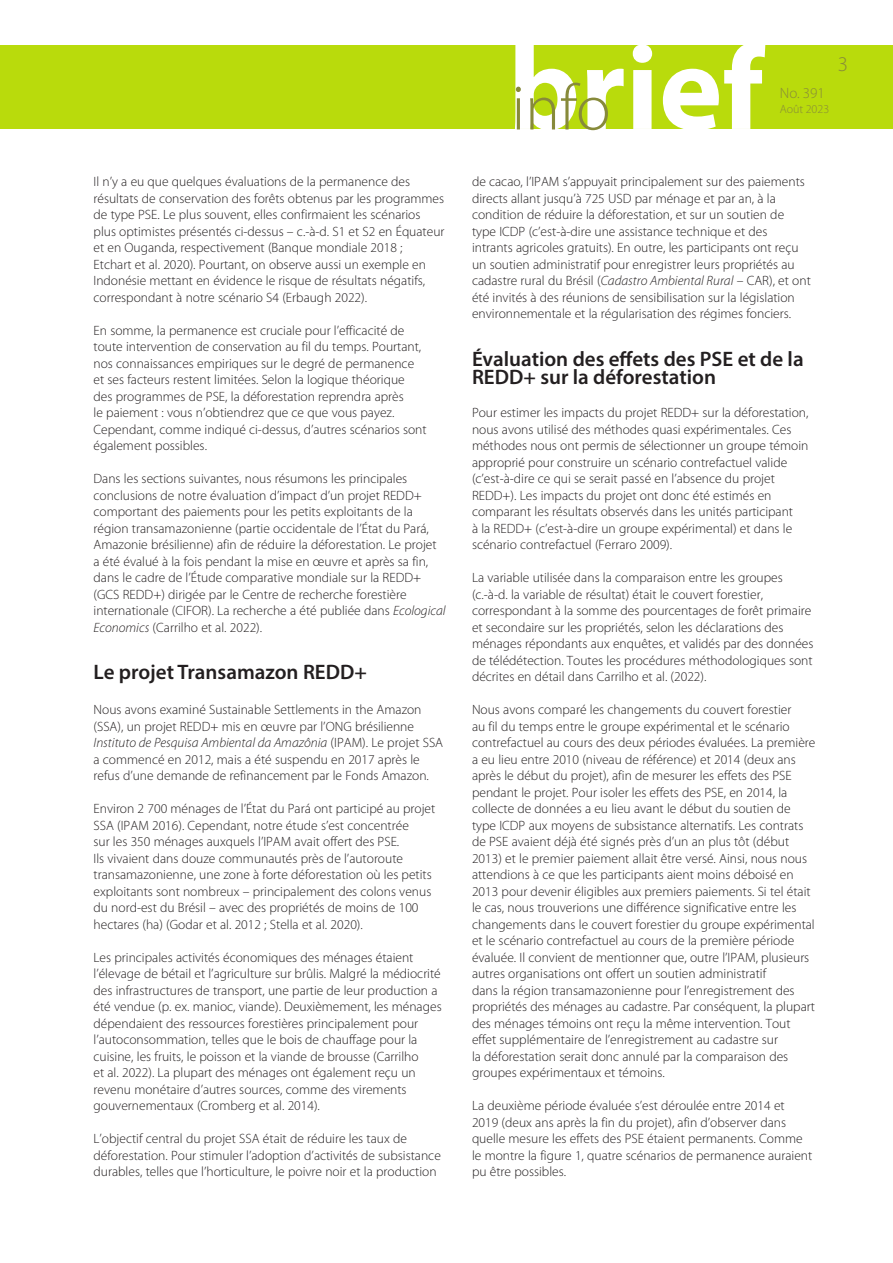
<style>
.page{position:relative;width:893px;height:1263px;background:#fff}
.page>*{position:absolute;margin:0;border:0;box-sizing:border-box;transform-origin:0 0}
.Brief-Heading_1{font:600 21px/18px "Myriad Pro";color:#231f20}
.t1{font:300 21px "Myriad Pro";color:#878a3a}
.t2{font:300 15px "Myriad Pro";color:#878a3a}
.Brief-Body_text{font:300 13.5px/16.5px "Myriad Pro";color:#231f20}
.t3{font:300 12px "Myriad Pro";color:#878a3a}
.s1{font-style:italic}
</style>
<div class="page">
<div style="left:0;top:45px;width:893px;height:84px;background:#b9db0c"></div>
<svg style="left:515px;top:45px;width:250px;height:85px"></svg>
<p class="Brief-Body_text" style="left:94px;top:173px;width:352px">Il n’y a eu que quelques évaluations de la permanence des résultats de conservation des forêts obtenus par les programmes de type PSE. Le plus souvent, elles confirmaient les scénarios plus optimistes présentés ci-dessus – c.-à-d. S1 et S2 en Équateur et en Ouganda, respectivement (Banque mondiale 2018 ;<br>Etchart et al. 2020). Pourtant, on observe aussi un exemple en Indonésie mettant en évidence le risque de résultats négatifs, correspondant à notre scénario S4 (Erbaugh 2022).</p>
<p class="Brief-Body_text" style="left:94px;top:322px;width:335px">En somme, la permanence est cruciale pour l’efficacité de toute intervention de conservation au fil du temps. Pourtant, nos connaissances empiriques sur le degré de permanence et ses facteurs restent limitées. Selon la logique théorique des programmes de PSE, la déforestation reprendra après<br>le paiement : vous n’obtiendrez que ce que vous payez.<br>Cependant, comme indiqué ci-dessus, d’autres scénarios sont également possibles.</p>
<p class="Brief-Body_text" style="left:94px;top:470px;width:354px">Dans les sections suivantes, nous résumons les principales conclusions de notre évaluation d’impact d’un projet REDD+ comportant des paiements pour les petits exploitants de la région transamazonienne (partie occidentale de l’État du Pará, Amazonie brésilienne) afin de réduire la déforestation. Le projet a été évalué à la fois pendant la mise en œuvre et après sa fin, dans le cadre de l’Étude comparative mondiale sur la REDD+ (GCS REDD+) dirigée par le Centre de recherche forestière internationale (CIFOR). La recherche a été publiée dans <span class="s1">Ecological Economics</span> (Carrilho et al. 2022).</p>
<p class="Brief-Heading_1" style="left:94px;top:663px;width:275px">Le projet Transamazon REDD+</p>
<p class="Brief-Body_text" style="left:94px;top:701px;width:351px">Nous avons examiné Sustainable Settlements in the Amazon (SSA), un projet REDD+ mis en œuvre par l’ONG brésilienne <span class="s1">Instituto de Pesquisa Ambiental da Amazônia</span> (IPAM). Le projet SSA a commencé en 2012, mais a été suspendu en 2017 après le refus d’une demande de refinancement par le Fonds Amazon.</p>
<p class="Brief-Body_text" style="left:94px;top:800px;width:343px">Environ 2 700 ménages de l’État du Pará ont participé au projet SSA (IPAM 2016). Cependant, notre étude s’est concentrée<br>sur les 350 ménages auxquels l’IPAM avait offert des PSE.<br>Ils vivaient dans douze communautés près de l’autoroute transamazonienne, une zone à forte déforestation où les petits exploitants sont nombreux – principalement des colons venus du nord-est du Brésil – avec des propriétés de moins de 100 hectares (ha) (Godar et al. 2012 ; Stella et al. 2020).</p>
<p class="Brief-Body_text" style="left:94px;top:949px;width:350px">Les principales activités économiques des ménages étaient l’élevage de bétail et l’agriculture sur brûlis. Malgré la médiocrité des infrastructures de transport, une partie de leur production a été vendue (p. ex. manioc, viande). Deuxièmement, les ménages dépendaient des ressources forestières principalement pour l’autoconsommation, telles que le bois de chauffage pour la cuisine, les fruits, le poisson et la viande de brousse (Carrilho<br>et al. 2022). La plupart des ménages ont également reçu un revenu monétaire d’autres sources, comme des virements gouvernementaux (Cromberg et al. 2014).</p>
<p class="Brief-Body_text" style="left:94px;top:1130px;width:349px">L’objectif central du projet SSA était de réduire les taux de déforestation. Pour stimuler l’adoption d’activités de subsistance durables, telles que l’horticulture, le poivre noir et la production</p>
<p class="t2" style="left:780px;top:85px;width:47px">No. 391</p>
<p class="t3" style="left:780px;top:103px;width:51px">Août 2023</p>
<h1 class="t1" style="left:838px;top:53px;width:12px">3</h1>
<p class="Brief-Body_text" style="left:472px;top:173px;width:340px">de cacao, l’IPAM s’appuyait principalement sur des paiements directs allant jusqu’à 725 USD par ménage et par an, à la condition de réduire la déforestation, et sur un soutien de type ICDP (c’est-à-dire une assistance technique et des intrants agricoles gratuits). En outre, les participants ont reçu un soutien administratif pour enregistrer leurs propriétés au cadastre rural du Brésil (<span class="s1">Cadastro Ambiental Rural</span> – CAR), et ont été invités à des réunions de sensibilisation sur la législation environnementale et la régularisation des régimes fonciers.</p>
<p class="Brief-Heading_1" style="left:472px;top:349px;width:333px">Évaluation des effets des PSE et de la<br>REDD+ sur la déforestation</p>
<p class="Brief-Body_text" style="left:472px;top:404px;width:338px">Pour estimer les impacts du projet REDD+ sur la déforestation, nous avons utilisé des méthodes quasi expérimentales. Ces méthodes nous ont permis de sélectionner un groupe témoin approprié pour construire un scénario contrefactuel valide (c’est-à-dire ce qui se serait passé en l’absence du projet REDD+). Les impacts du projet ont donc été estimés en comparant les résultats observés dans les unités participant<br>à la REDD+ (c’est-à-dire un groupe expérimental) et dans le scénario contrefactuel (Ferraro 2009).</p>
<p class="Brief-Body_text" style="left:472px;top:569px;width:343px">La variable utilisée dans la comparaison entre les groupes (c.-à-d. la variable de résultat) était le couvert forestier, correspondant à la somme des pourcentages de forêt primaire et secondaire sur les propriétés, selon les déclarations des ménages répondants aux enquêtes, et validés par des données de télédétection. Toutes les procédures méthodologiques sont décrites en détail dans Carrilho et al. (2022).</p>
<p class="Brief-Body_text" style="left:472px;top:701px;width:345px">Nous avons comparé les changements du couvert forestier<br>au fil du temps entre le groupe expérimental et le scénario contrefactuel au cours des deux périodes évaluées. La première a eu lieu entre 2010 (niveau de référence) et 2014 (deux ans après le début du projet), afin de mesurer les effets des PSE pendant le projet. Pour isoler les effets des PSE, en 2014, la collecte de données a eu lieu avant le début du soutien de type ICDP aux moyens de subsistance alternatifs. Les contrats de PSE avaient déjà été signés près d’un an plus tôt (début 2013) et le premier paiement allait être versé. Ainsi, nous nous attendions à ce que les participants aient moins déboisé en 2013 pour devenir éligibles aux premiers paiements. Si tel était le cas, nous trouverions une différence significative entre les changements dans le couvert forestier du groupe expérimental et le scénario contrefactuel au cours de la première période évaluée. Il convient de mentionner que, outre l’IPAM, plusieurs autres organisations ont offert un soutien administratif<br>dans la région transamazonienne pour l’enregistrement des propriétés des ménages au cadastre. Par conséquent, la plupart des ménages témoins ont reçu la même intervention. Tout effet supplémentaire de l’enregistrement au cadastre sur<br>la déforestation serait donc annulé par la comparaison des groupes expérimentaux et témoins.</p>
<p class="Brief-Body_text" style="left:472px;top:1097px;width:342px">La deuxième période évaluée s’est déroulée entre 2014 et 2019 (deux ans après la fin du projet), afin d’observer dans quelle mesure les effets des PSE étaient permanents. Comme le montre la figure 1, quatre scénarios de permanence auraient pu être possibles.</p>
</div>
